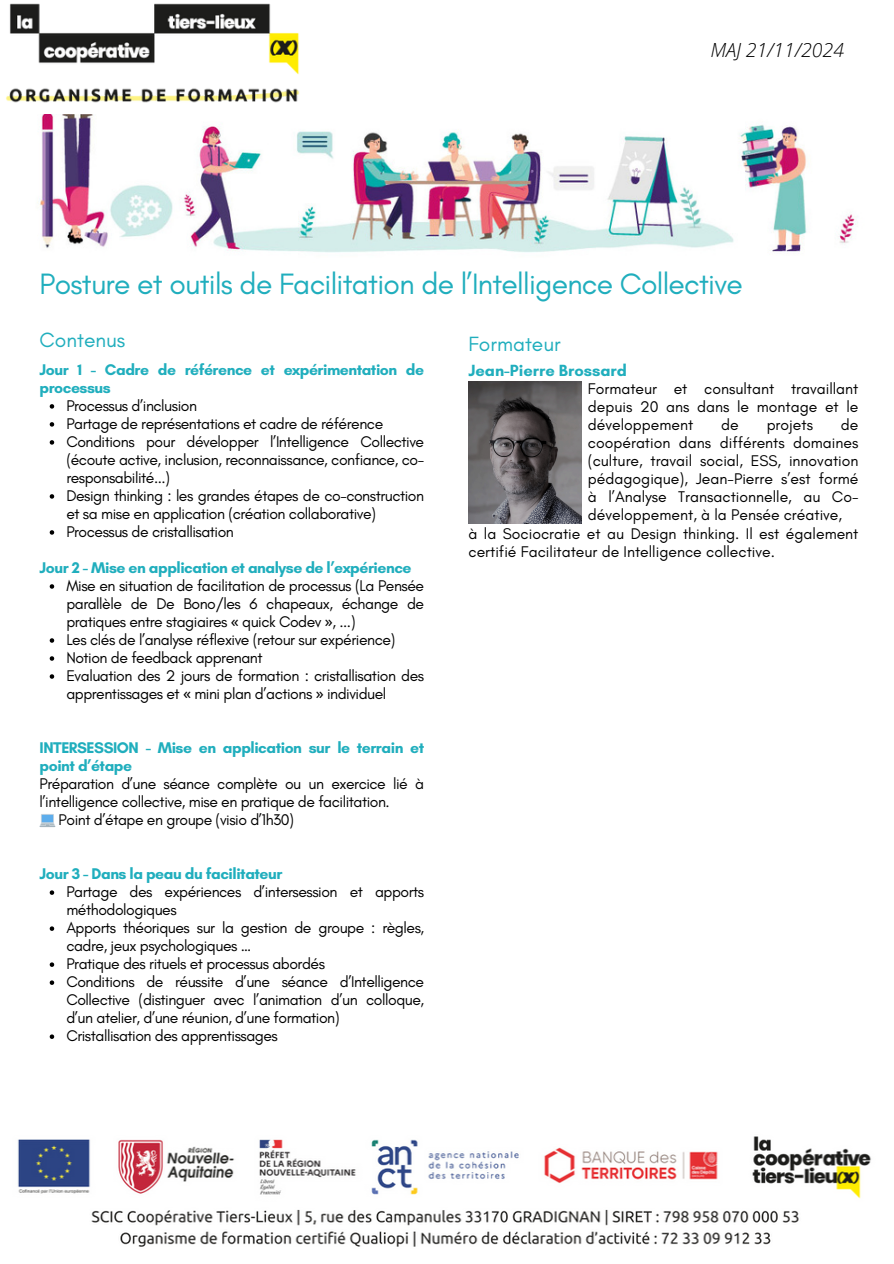
<style>
.page{position:relative;width:894px;height:1264px;background:#fff}
.page>*{position:absolute;margin:0;border:0;box-sizing:border-box;transform-origin:0 0}
.t1{font:30px "Glacial Indifference";letter-spacing:-.025em;color:#20aebd}
.t2{font:21px "Glacial Indifference";color:#20aebd}
.t3{font:italic 300 19.5px "Open Sans";color:#000}
.t4{font:700 16.5px "Glacial Indifference";color:#20aebd}
.t5{font:15.75px/18px "Glacial Indifference";letter-spacing:-.03em;color:#000;text-align:justify}
.t6{font:700 15.75px/18px "Glacial Indifference";letter-spacing:-.03em;color:#20aebd}
.t7{font:15.75px/18px "Glacial Indifference";color:#000}
.s1{font-family:"Noto Sans"}
</style>
<div class="page">
<img style="left:37px;top:114px;width:819px;height:139px">
<svg style="left:50px;top:404px;width:4px;height:4px"></svg>
<svg style="left:50px;top:422px;width:4px;height:4px"></svg>
<svg style="left:50px;top:440px;width:4px;height:4px"></svg>
<svg style="left:50px;top:494px;width:4px;height:4px"></svg>
<svg style="left:50px;top:530px;width:4px;height:4px"></svg>
<svg style="left:50px;top:584px;width:4px;height:4px"></svg>
<svg style="left:50px;top:638px;width:4px;height:4px"></svg>
<svg style="left:50px;top:656px;width:4px;height:4px"></svg>
<svg style="left:50px;top:674px;width:4px;height:4px"></svg>
<svg style="left:50px;top:890px;width:4px;height:4px"></svg>
<svg style="left:50px;top:926px;width:4px;height:4px"></svg>
<svg style="left:50px;top:962px;width:4px;height:4px"></svg>
<svg style="left:50px;top:980px;width:4px;height:4px"></svg>
<svg style="left:50px;top:1034px;width:4px;height:4px"></svg>
<img style="left:468px;top:382px;width:113px;height:141px">
<img style="left:18px;top:1136px;width:853px;height:111px">
<img style="left:6px;top:3px;width:294px;height:100px">
<p class="t3" style="left:710px;top:36px;width:135px">MAJ 21/11/2024</p>
<p class="t1" style="left:40px;top:266px;width:704px">Posture et outils de Facilitation de l’Intelligence Collective</p>
<h2 class="t2" style="left:40px;top:327px;width:87px">Contenus</h2>
<p class="t2" style="left:468px;top:331px;width:94px">Formateur</p>
<h1 class="t6" style="left:40px;top:360px;width:386px">Jour 1 - Cadre de référence et expérimentation de processus</h1>
<h3 class="t5" style="left:66px;top:396px;width:132px">Processus d’inclusion</h3>
<h4 class="t5" style="left:66px;top:414px;width:318px">Partage de représentations et cadre de référence</h4>
<p class="t5" style="left:66px;top:432px;width:359px">Conditions pour développer l’Intelligence Collective (écoute active, inclusion, reconnaissance, confiance, co&shy;responsabilité...)</p>
<p class="t5" style="left:66px;top:486px;width:359px">Design thinking : les grandes étapes de co-construction et sa mise en application (création collaborative)</p>
<p class="t5" style="left:66px;top:522px;width:169px">Processus de cristallisation</p>
<p class="t6" style="left:40px;top:558px;width:373px">Jour 2 - Mise en application et analyse de l’expérience</p>
<p class="t5" style="left:66px;top:576px;width:359px">Mise en situation de facilitation de processus (La Pensée parallèle de De Bono/les 6 chapeaux, échange de pratiques entre stagiaires <span class="s1">«</span> quick Codev <span class="s1">»</span>, ...)</p>
<h4 class="t5" style="left:66px;top:630px;width:330px">Les clés de l’analyse réflexive (retour sur expérience)</h4>
<p class="t5" style="left:66px;top:648px;width:198px">Notion de feedback apprenant</p>
<p class="t5" style="left:66px;top:666px;width:359px">Evaluation des 2 jours de formation : cristallisation des apprentissages et <span class="s1">«</span> mini plan d’actions <span class="s1">»</span> individuel</p>
<p class="t6" style="left:40px;top:738px;width:386px">INTERSESSION - Mise en application sur le terrain et point d’étape</p>
<p class="t5" style="left:40px;top:774px;width:386px">Préparation d’une séance complète ou un exercice lié à l’intelligence collective, mise en pratique de facilitation.</p>
<p class="t5" style="left:59px;top:810px;width:237px">Point d’étape en groupe (visio d’1h30)</p>
<p class="t6" style="left:40px;top:864px;width:244px">Jour 3 - Dans la peau du facilitateur</p>
<p class="t5" style="left:66px;top:882px;width:359px">Partage des expériences d’intersession et apports méthodologiques</p>
<h4 class="t5" style="left:66px;top:918px;width:359px">Apports théoriques sur la gestion de groupe : règles, cadre, jeux psychologiques …</h4>
<p class="t5" style="left:66px;top:954px;width:260px">Pratique des rituels et processus abordés</p>
<p class="t5" style="left:66px;top:972px;width:359px">Conditions de réussite d’une séance d’Intelligence Collective (distinguer avec l’animation d’un colloque, d’un atelier, d’une réunion, d’une formation)</p>
<p class="t5" style="left:66px;top:1026px;width:213px">Cristallisation des apprentissages</p>
<h3 class="t4" style="left:468px;top:361px;width:160px">Jean-Pierre Brossard</h3>
<p class="t5" style="left:587px;top:380px;width:272px">Formateur et consultant travaillant depuis 20 ans dans le montage et le développement</p>
<p class="t5" style="left:587px;top:416px;width:272px;text-indent:253px">de coopération dans différents domaines (culture, travail social, ESS, innovation pédagogique), Jean-Pierre s’est formé à l’Analyse Transactionnelle, au Co&shy;développement, à la Pensée créative,</p>
<p class="t5" style="left:721px;top:416px;width:19px">de</p>
<p class="t7" style="left:766px;top:416px;width:48px">projets</p>
<h4 class="t7" style="left:468px;top:524px;width:391px">à la Sociocratie et au Design thinking. Il est également certifié Facilitateur de Intelligence collective.</h4>
</div>
